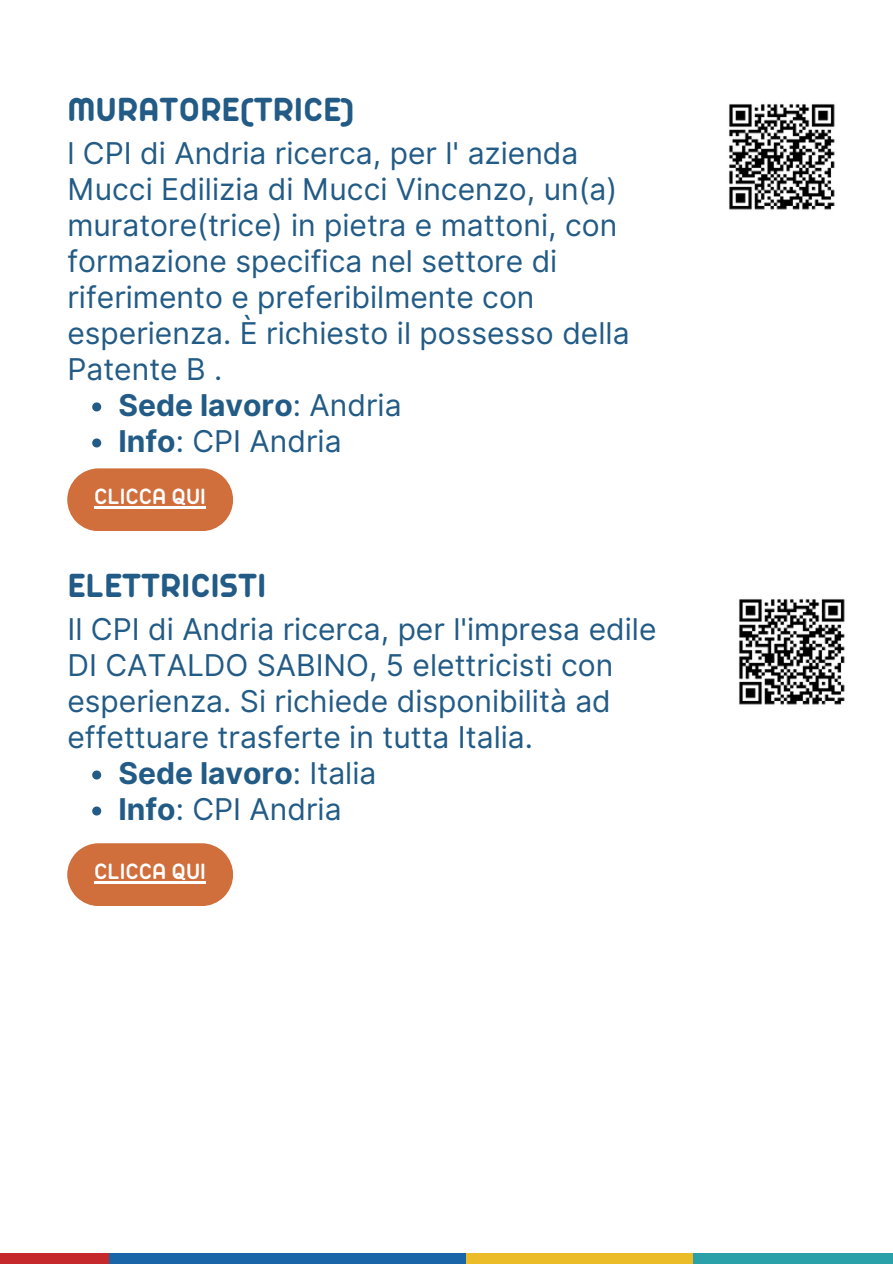
<style>
.page{position:relative;width:893px;height:1264px;background:#fff}
.page>*{position:absolute;margin:0;border:0;box-sizing:border-box;transform-origin:0 0}
.t1{font:700 36px "Arista Pro";color:#225b86}
.t2{font:30px/36px "Inter";color:#225b86}
.t3{font:700 30px "Inter";color:#225b86}
.t4{font:600 24px "Arista Pro";color:#fff}
.s1{font-weight:400}
.s2{font-weight:700}
</style>
<div class="page">
<div style="left:693px;top:1253px;width:199px;height:10px;background:#2aa0a8"></div>
<div style="left:335px;top:1253px;width:357px;height:10px;background:#ebbb28"></div>
<div style="left:0;top:1253px;width:143px;height:10px;background:#c5292c"></div>
<div style="left:109px;top:1253px;width:356px;height:10px;background:#1965a8"></div>
<svg style="left:92px;top:402px;width:9px;height:9px"></svg>
<svg style="left:92px;top:438px;width:9px;height:9px"></svg>
<svg style="left:92px;top:770px;width:9px;height:9px"></svg>
<svg style="left:92px;top:806px;width:9px;height:9px"></svg>
<svg style="left:67px;top:468px;width:166px;height:63px;background:#d47b4d"></svg>
<hr style="left:94px;top:506px;width:112px;height:3px;background:#fff">
<svg style="left:67px;top:843px;width:166px;height:63px;background:#d47c4f"></svg>
<hr style="left:94px;top:881px;width:112px;height:2px;background:#fff">
<img style="left:739px;top:599px;width:106px;height:106px">
<img style="left:729px;top:104px;width:106px;height:106px">
<h1 class="t1" style="left:67px;top:98px;width:289px">MURATORE(TRICE)</h1>
<h1 class="t2" style="left:67px;top:135px;width:563px">l CPI di Andria ricerca, per l' azienda Mucci Edilizia di Mucci Vincenzo, un(a) muratore(trice) in pietra e mattoni, con formazione specifica nel settore di riferimento e preferibilmente con esperienza. È richiesto il possesso della Patente B .</h1>
<p class="t3" style="left:118px;top:387px;width:284px">Sede lavoro<span class="s1">: Andria</span></p>
<p class="t2" style="left:118px;top:423px;width:225px"><span class="s2">Info</span>: CPI Andria</p>
<p class="t4" style="left:94px;top:489px;width:113px">CLICCA QUI</p>
<h1 class="t1" style="left:67px;top:574px;width:200px">ELETTRICISTI</h1>
<h1 class="t2" style="left:67px;top:611px;width:590px">Il CPI di Andria ricerca, per l'impresa edile DI CATALDO SABINO, 5 elettricisti con esperienza. Si richiede disponibilità ad effettuare trasferte in tutta Italia.</h1>
<p class="t3" style="left:118px;top:755px;width:259px">Sede lavoro<span class="s1">: Italia</span></p>
<p class="t2" style="left:118px;top:791px;width:225px"><span class="s2">Info</span>: CPI Andria</p>
<p class="t4" style="left:94px;top:863px;width:113px">CLICCA QUI</p>
</div>
